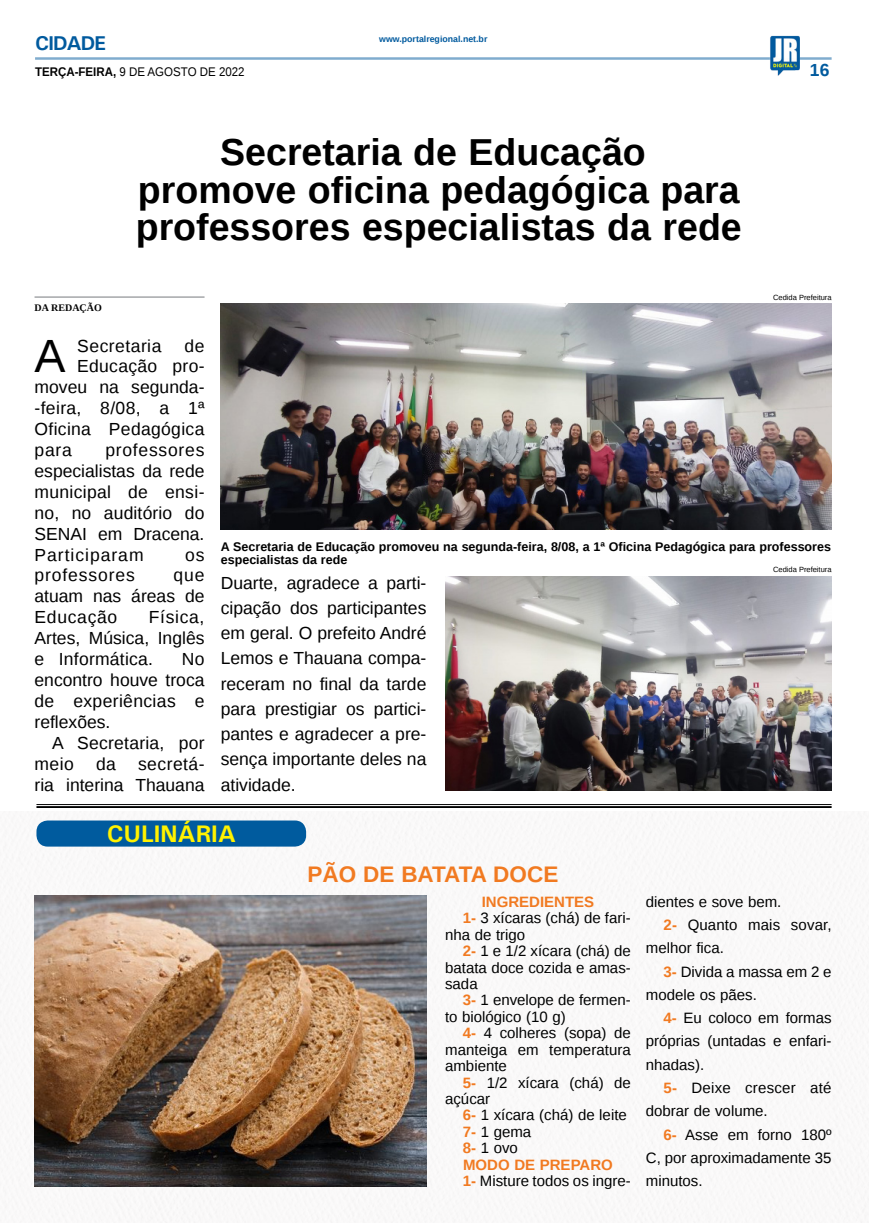
<style>
.page{position:relative;width:869px;height:1223px;background:#fff}
.page>*{position:absolute;margin:0;border:0;box-sizing:border-box;transform-origin:0 0}
.MATÉRIA{font:46.62px "Liberation Sans";color:#000}
.TÍTULO{font:700 37.5px "Liberation Sans";color:#000}
.t1{font:700 24px "Univers";color:#fff200}
.TÍTULO-2{font:700 22.5px "Liberation Sans";color:#f17a21}
.TITULO_PG{font:700 20px "Univers";letter-spacing:-.04em;color:#005a9e}
.MATÉRIA-2{font:17.5px/20.9px "Liberation Sans";letter-spacing:.01em;color:#000;text-align:justify}
.MATÉRIA-3{font:17.5px "Liberation Sans";letter-spacing:.05em;color:#000}
.TÍTULO-3{font:700 17.5px "Liberation Sans";color:#005a9e}
.MATÉRIA-4{font:15px/16.4px "Liberation Sans";color:#000101}
.MATÉRIA-5{font:700 15px "Liberation Sans";color:#f17a21}
.LEGENDA{font:700 12.5px/13.8px "Liberation Sans";color:#000}
.DATA_PG{font:12.5px "Liberation Sans";color:#000;scale:.92 1}
.CRÉDITO_NOME{font:700 10px "Liberation Serif";color:#000}
.DATA_PG-2{font:700 8.75px "Liberation Sans";color:#005a9e}
.CRÉDITO_FOTO{font:7.5px "Liberation Sans";color:#000}
.s1{font-weight:700}
.s2{font-weight:700;color:#f17a21}
</style>
<div class="page">
<hr style="left:35px;top:57px;width:796px;height:3px;background:#005a9e">
<img style="left:769px;top:36px;width:30px;height:40px">
<img style="left:1px;top:811px;width:867px;height:411px">
<div style="left:36px;top:820px;width:270px;height:26px;background:#005b9e;border-radius:11px"></div>
<hr style="left:36px;top:804px;width:795px;height:1px;background:#000101">
<hr style="left:36px;top:806px;width:795px;height:2px;background:#000101">
<img style="left:35px;top:896px;width:391px;height:290px">
<img style="left:221px;top:304px;width:610px;height:226px">
<img style="left:445px;top:576px;width:386px;height:214px">
<hr style="left:35px;top:296px;width:169px;height:2px;background:#939598">
<p class="TITULO_PG" style="left:35px;top:31px;width:72px">CIDADE</p>
<p class="DATA_PG" style="left:35px;top:65px;width:229px"><span class="s1">TERÇA-FEIRA,</span> 9 DE AGOSTO DE 2022</p>
<p class="DATA_PG-2" style="left:379px;top:33px;width:110px">www.portalregional.net.br</p>
<p class="TÍTULO" style="left:220px;top:126px;width:427px">Secretaria de Educação</p>
<p class="TÍTULO" style="left:138px;top:164px;width:603px">promove oficina pedagógica para</p>
<p class="TÍTULO" style="left:136px;top:201px;width:607px">professores especialistas da rede</p>
<p class="TÍTULO-3" style="left:809px;top:58px;width:21px">16</p>
<p class="CRÉDITO_FOTO" style="left:772px;top:293px;width:60px">Cedida Prefeitura</p>
<p class="CRÉDITO_NOME" style="left:35px;top:300px;width:69px">DA REDAÇÃO</p>
<p class="MATÉRIA" style="left:35px;top:330px;width:33px">A</p>
<p class="MATÉRIA-2" style="left:77px;top:337px;width:86px">Secretaria</p>
<p class="MATÉRIA-2" style="left:184px;top:337px;width:21px">de</p>
<p class="MATÉRIA-2" style="left:77px;top:357px;width:129px">Educação pro-</p>
<p class="MATÉRIA-2" style="left:35px;top:377px;width:171px">moveu na segunda-</p>
<p class="MATÉRIA-2" style="left:35px;top:398px;width:171px">-feira, 8/08, a 1ª</p>
<p class="MATÉRIA-2" style="left:35px;top:419px;width:171px">Oficina Pedagógica</p>
<p class="MATÉRIA-2" style="left:35px;top:440px;width:39px">para</p>
<p class="MATÉRIA-2" style="left:35px;top:440px;width:171px;text-indent:71px">professores especialistas da rede municipal de ensi&shy;no, no auditório do SENAI em Dracena.<br>Participaram</p>
<p class="MATÉRIA-2" style="left:185px;top:545px;width:21px">os</p>
<p class="MATÉRIA-3" style="left:35px;top:565px;width:102px">professores</p>
<p class="MATÉRIA-2" style="left:35px;top:565px;width:171px;text-indent:139px">que atuam nas áreas de Educação</p>
<p class="MATÉRIA-2" style="left:35px;top:607px;width:171px;text-indent:114px">Física, Artes, Música, Inglês e Informática.</p>
<p class="MATÉRIA-2" style="left:35px;top:649px;width:171px;text-indent:147px">No encontro houve troca de experiências e reflexões.</p>
<p class="MATÉRIA-2" style="left:35px;top:733px;width:171px;text-indent:18px">A Secretaria, por meio</p>
<p class="MATÉRIA-2" style="left:35px;top:754px;width:171px;text-align:right">secretá-<br>ria interina Thauana</p>
<p class="MATÉRIA-2" style="left:96px;top:754px;width:21px">da</p>
<p class="LEGENDA" style="left:221px;top:539px;width:611px">A Secretaria de Educação promoveu na segunda-feira, 8/08, a 1ª Oficina Pedagógica para professores especialistas da rede</p>
<p class="CRÉDITO_FOTO" style="left:772px;top:564px;width:60px">Cedida Prefeitura</p>
<p class="MATÉRIA-2" style="left:221px;top:571px;width:207px;line-height:25.2px">Duarte, agradece a parti&shy;cipação dos participantes em geral. O prefeito André Lemos e Thauana compa&shy;receram no final da tarde para prestigiar os partici&shy;pantes e agradecer a pre&shy;sença importante deles na atividade.</p>
<p class="t1" style="left:107px;top:819px;width:130px">CULINÁRIA</p>
<p class="TÍTULO-2" style="left:307px;top:858px;width:252px">PÃO DE BATATA DOCE</p>
<p class="MATÉRIA-5" style="left:481px;top:891px;width:114px">INGREDIENTES</p>
<p class="MATÉRIA-4" style="left:445px;top:910px;width:187px;text-indent:18px"><span class="s2">1-</span> 3 xícaras (chá) de fari&shy;nha de trigo</p>
<p class="MATÉRIA-4" style="left:445px;top:943px;width:187px;text-align:justify;text-indent:18px"><span class="s2">2-</span> 1 e 1/2 xícara (chá) de batata doce cozida e amas&shy;sada</p>
<p class="MATÉRIA-4" style="left:445px;top:992px;width:187px;text-indent:18px"><span class="s2">3-</span> 1 envelope de fermen&shy;to biológico (10 g)</p>
<p class="MATÉRIA-4" style="left:445px;top:1025px;width:187px;text-align:justify;text-indent:18px"><span class="s2">4-</span> 4 colheres (sopa) de manteiga em temperatura ambiente</p>
<p class="MATÉRIA-4" style="left:445px;top:1074px;width:187px;text-indent:18px"><span class="s2">5-</span> 1/2 xícara (chá) de açúcar</p>
<p class="MATÉRIA-4" style="left:462px;top:1107px;width:165px"><span class="s2">6-</span> 1 xícara (chá) de leite</p>
<p class="MATÉRIA-4" style="left:462px;top:1124px;width:70px"><span class="s2">7-</span> 1 gema</p>
<p class="MATÉRIA-4" style="left:462px;top:1140px;width:57px"><span class="s2">8-</span> 1 ovo</p>
<p class="MATÉRIA-5" style="left:463px;top:1154px;width:151px">MODO DE PREPARO</p>
<p class="MATÉRIA-4" style="left:462px;top:1173px;width:169px"><span class="s2">1-</span> Misture todos os ingre-</p>
<p class="MATÉRIA-4" style="left:645px;top:894px;width:137px">dientes e sove bem.</p>
<p class="MATÉRIA-4" style="left:645px;top:914px;width:187px;line-height:23.2px;text-indent:18px"><span class="s2">2-</span> Quanto mais sovar, melhor fica.</p>
<p class="MATÉRIA-4" style="left:645px;top:960px;width:187px;line-height:23.2px;text-indent:18px"><span class="s2">3-</span> Divida a massa em 2 e modele os pães.</p>
<p class="MATÉRIA-4" style="left:645px;top:1007px;width:187px;line-height:23.2px;text-align:justify;text-indent:18px"><span class="s2">4-</span> Eu coloco em formas próprias (untadas e enfari&shy;nhadas).</p>
<p class="MATÉRIA-4" style="left:645px;top:1076px;width:187px;line-height:23.2px;text-indent:18px"><span class="s2">5-</span> Deixe crescer até dobrar de volume.</p>
<p class="MATÉRIA-4" style="left:645px;top:1123px;width:187px;line-height:23.2px;text-align:justify;text-indent:18px"><span class="s2">6-</span> Asse em forno 180º C, por aproximadamente 35 minutos.</p>
</div>
